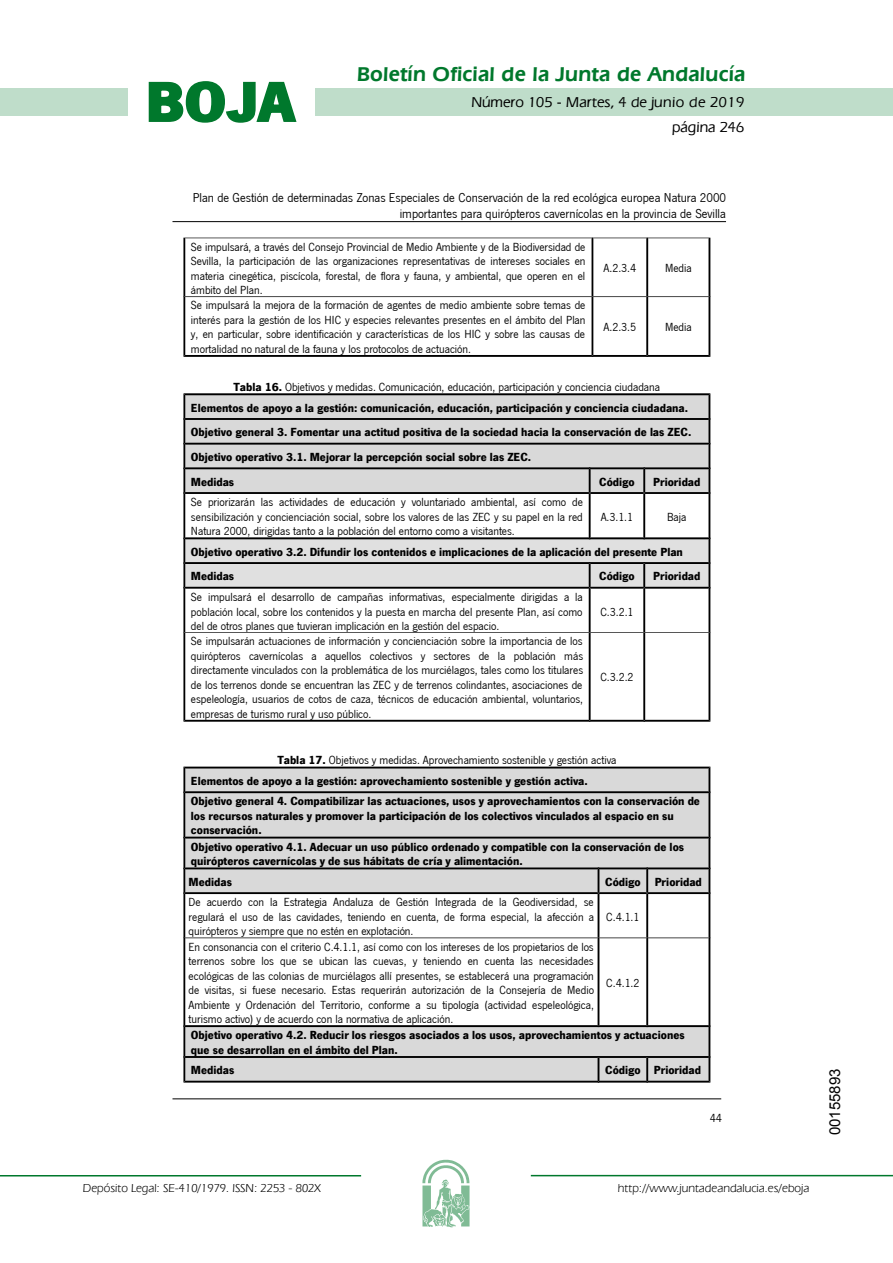
<style>
.page{position:relative;width:893px;height:1263px;background:#fff}
.page>*{position:absolute;margin:0;border:0;box-sizing:border-box;transform-origin:0 0}
.t1{font:700 57.75px "News Got T";color:#00782c;scale:1.14 1}
.t2{font:600 21px "Eras IT Cby BT";letter-spacing:.01em;color:#00782c}
.t3{font:500 15px/24.5px "Eras IT Cby BT";color:#000;text-align:right}
.t4{font:15px "Arial";color:#000}
.t5{font:13.35px/15.9px "News Got T";color:#000;text-align:right}
.t6{font:12.15px/14.5px "News Got T";color:#000;text-align:justify}
.t7{font:700 12.15px/14.5px "News Got T";color:#000}
.t8{font:12px "Eras IT Cby BT";color:#000}
.s1{font-weight:400}
</style>
<div class="page">
<div style="left:315px;top:88px;width:577px;height:28px;background:#bfddca"></div>
<div style="left:0;top:88px;width:128px;height:28px;background:#bfddca"></div>
<hr style="left:0;top:1175px;width:361px;height:2px;background:#00782c">
<svg style="left:422px;top:1159px;width:47px;height:68px"></svg>
<hr style="left:531px;top:1175px;width:361px;height:1px;background:#00782c">
<svg style="left:148px;top:81px;width:149px;height:42px"></svg>
<svg style="left:183px;top:238px;width:527px;height:119px"></svg>
<svg style="left:183px;top:393px;width:527px;height:329px"></svg>
<svg style="left:183px;top:767px;width:527px;height:316px"></svg>
<hr style="left:172px;top:221px;width:554px;height:1px;background:#000">
<hr style="left:172px;top:1099px;width:549px;height:1px;background:#000">
<h1 class="t1" style="left:145px;top:68px;width:133px">BOJA</h1>
<h2 class="t2" style="left:357px;top:62px;width:390px">Boletín Oficial de la Junta de Andalucía</h2>
<p class="t3" style="left:471px;top:90px;width:274px">Número 105 - Martes, 4 de junio de 2019 página 246</p>
<p class="t5" style="left:193px;top:190px;width:534px">Plan de Gestión de determinadas Zonas Especiales de Conservación de la red ecológica europea Natura 2000 importantes para quirópteros cavernícolas en la provincia de Sevilla</p>
<p class="t6" style="left:191px;top:240px;width:396px">Se impulsará, a través del Consejo Provincial de Medio Ambiente y de la Biodiversidad de Sevilla, la participación de las organizaciones representativas de intereses sociales en materia cinegética, piscícola, forestal, de flora y fauna, y ambiental, que operen en el ámbito del Plan.</p>
<p class="t6" style="left:603px;top:261px;width:34px">A.2.3.4</p>
<p class="t6" style="left:665px;top:261px;width:28px">Media</p>
<p class="t6" style="left:191px;top:298px;width:396px">Se impulsará la mejora de la formación de agentes de medio ambiente sobre temas de interés para la gestión de los HIC y especies relevantes presentes en el ámbito del Plan y, en particular, sobre identificación y características de los HIC y sobre las causas de mortalidad no natural de la fauna y los protocolos de actuación.</p>
<p class="t6" style="left:603px;top:320px;width:34px">A.2.3.5</p>
<p class="t6" style="left:665px;top:320px;width:28px">Media</p>
<p class="t7" style="left:191px;top:377px;width:498px;line-height:20.4px;text-indent:43px">Tabla 16. <span class="s1">Objetivos y medidas. Comunicación, educación, participación y conciencia ciudadana<br></span>Elementos de apoyo a la gestión: comunicación, educación, participación y conciencia ciudadana.</p>
<p class="t7" style="left:191px;top:420px;width:502px;line-height:24.6px">Objetivo general 3. Fomentar una actitud positiva de la sociedad hacia la conservación de las ZEC.<br>Objetivo operativo 3.1. Mejorar la percepción social sobre las ZEC.<br>Medidas</p>
<p class="t7" style="left:599px;top:474px;width:37px">Código</p>
<p class="t7" style="left:653px;top:474px;width:49px">Prioridad</p>
<p class="t6" style="left:191px;top:495px;width:393px">Se priorizarán las actividades de educación y voluntariado ambiental, así como de sensibilización y concienciación social, sobre los valores de las ZEC y su papel en la red Natura 2000, dirigidas tanto a la población del entorno como a visitantes.</p>
<p class="t6" style="left:600px;top:510px;width:34px">A.3.1.1</p>
<p class="t6" style="left:667px;top:510px;width:21px">Baja</p>
<p class="t7" style="left:191px;top:539px;width:493px;line-height:24.8px">Objetivo operativo 3.2. Difundir los contenidos e implicaciones de la aplicación del presente Plan<br>Medidas</p>
<p class="t7" style="left:599px;top:569px;width:37px">Código</p>
<p class="t7" style="left:653px;top:569px;width:49px">Prioridad</p>
<p class="t6" style="left:191px;top:590px;width:393px">Se impulsará el desarrollo de campañas informativas, especialmente dirigidas a la población local, sobre los contenidos y la puesta en marcha del presente Plan, así como del de otros planes que tuvieran implicación en la gestión del espacio.</p>
<p class="t6" style="left:191px;top:634px;width:394px">Se impulsarán actuaciones de información y concienciación sobre la importancia de los quirópteros cavernícolas a aquellos colectivos y sectores de la población más directamente vinculados con la problemática de los murciélagos, tales como los titulares de los terrenos donde se encuentran las ZEC y de terrenos colindantes, asociaciones de espeleología, usuarios de cotos de caza, técnicos de educación ambiental, voluntarios, empresas de turismo rural y uso público.</p>
<p class="t6" style="left:600px;top:604px;width:35px">C.3.2.1</p>
<p class="t6" style="left:600px;top:670px;width:35px">C.3.2.2</p>
<p class="t7" style="left:191px;top:750px;width:510px;line-height:20.5px;text-indent:86px">Tabla 17. <span class="s1">Objetivos y medidas. Aprovechamiento sostenible y gestión activa<br></span>Elementos de apoyo a la gestión: aprovechamiento sostenible y gestión activa.<br>Objetivo general 4. Compatibilizar las actuaciones, usos y aprovechamientos con la conservación de</p>
<p class="t7" style="left:191px;top:808px;width:484px">los recursos naturales y promover la participación de los colectivos vinculados al espacio en su conservación.</p>
<p class="t7" style="left:191px;top:839px;width:494px">Objetivo operativo 4.1. Adecuar un uso público ordenado y compatible con la conservación de los quirópteros cavernícolas y de sus hábitats de cría y alimentación.</p>
<p class="t7" style="left:189px;top:874px;width:45px">Medidas</p>
<p class="t7" style="left:605px;top:874px;width:98px">Código Prioridad</p>
<p class="t6" style="left:189px;top:895px;width:407px">De acuerdo con la Estrategia Andaluza de Gestión Integrada de la Geodiversidad, se regulará el uso de las cavidades, teniendo en cuenta, de forma especial, la afección a quirópteros y siempre que no estén en explotación.</p>
<p class="t6" style="left:606px;top:910px;width:35px">C.4.1.1</p>
<p class="t6" style="left:189px;top:939px;width:407px">En consonancia con el criterio C.4.1.1, así como con los intereses de los propietarios de los terrenos sobre los que se ubican las cuevas, y teniendo en cuenta las necesidades ecológicas de las colonias de murciélagos allí presentes, se establecerá una programación de visitas, si fuese necesario. Estas requerirán autorización de la Consejería de Medio Ambiente y Ordenación del Territorio, conforme a su tipología (actividad espeleológica, turismo activo) y de acuerdo con la normativa de aplicación.</p>
<p class="t6" style="left:606px;top:976px;width:35px">C.4.1.2</p>
<p class="t7" style="left:191px;top:1028px;width:495px">Objetivo operativo 4.2. Reducir los riesgos asociados a los usos, aprovechamientos y actuaciones que se desarrollan en el ámbito del Plan.</p>
<p class="t7" style="left:191px;top:1063px;width:45px">Medidas</p>
<p class="t7" style="left:605px;top:1063px;width:97px">Código Prioridad</p>
<p class="t6" style="left:710px;top:1111px;width:13px">44</p>
<p class="t8" style="left:83px;top:1181px;width:239px">Depósito Legal: SE-410/1979. ISSN: 2253 - 802X</p>
<p class="t8" style="left:618px;top:1181px;width:193px">http://www.juntadeandalucia.es/eboja</p>
<p class="t4" style="left:825px;top:1135px;width:68px;rotate:-90deg">00155893</p>
</div>
